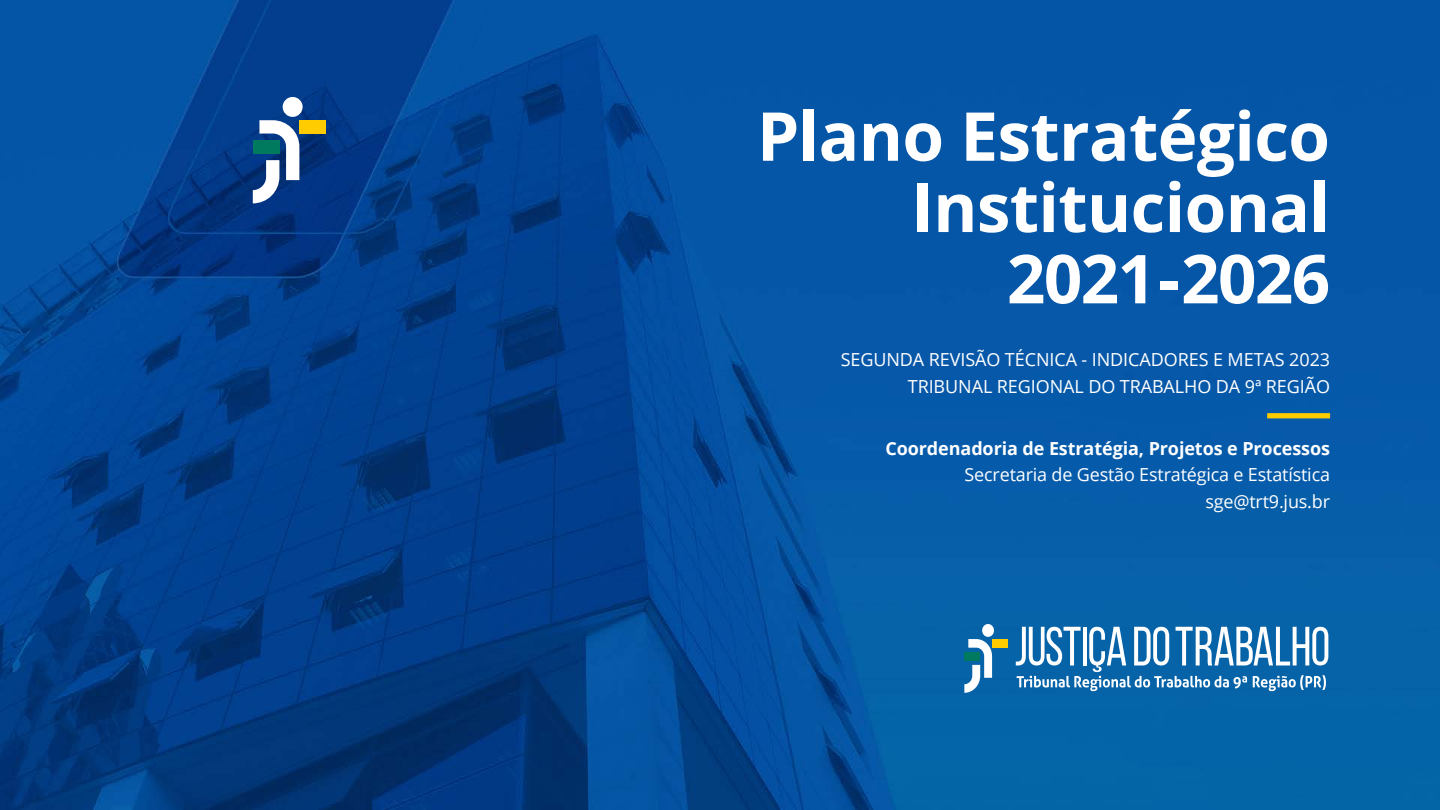
<style>
.page{position:relative;width:1440px;height:810px;background:#fff}
.page>*{position:absolute;margin:0;border:0;box-sizing:border-box;transform-origin:0 0}
.t1{font:700 67.5px/71.2px "Open Sans";letter-spacing:-.01em;color:#fff;text-align:right}
.t2{font:18px/26.7px "Open Sans";letter-spacing:-.005em;color:#fff;text-align:right}
.t3{font:700 18px "Open Sans";letter-spacing:-.005em;color:#fff}
</style>
<div class="page">
<img style="left:0;top:0;width:1440px;height:810px">
<div style="left:1267px;top:413px;width:63px;height:5px;background:#fc0"></div>
<div style="left:283px;top:97px;width:20px;height:20px;background:#fff;border-radius:50%"></div>
<div style="left:299px;top:120px;width:27px;height:14px;background:#fc0"></div>
<svg style="left:253px;top:120px;width:46px;height:83px"></svg>
<div style="left:982px;top:624px;width:12px;height:13px;background:#fff;border-radius:50%"></div>
<div style="left:992px;top:639px;width:16px;height:9px;background:#fc0"></div>
<svg style="left:964px;top:639px;width:28px;height:54px"></svg>
<svg style="left:1016px;top:627px;width:312px;height:64px"></svg>
<h1 class="t1" style="left:757px;top:99px;width:575px">Plano Estratégico<br>Institucional<br>2021-2026</h1>
<p class="t2" style="left:841px;top:346px;width:491px">SEGUNDA REVISÃO TÉCNICA - INDICADORES E METAS 2023<br>TRIBUNAL REGIONAL DO TRABALHO DA 9ª REGIÃO</p>
<p class="t3" style="left:885px;top:435px;width:446px">Coordenadoria de Estratégia, Projetos e Processos</p>
<p class="t2" style="left:965px;top:461px;width:367px">Secretaria de Gestão Estratégica e Estatística sge@trt9.jus.br</p>
</div>
